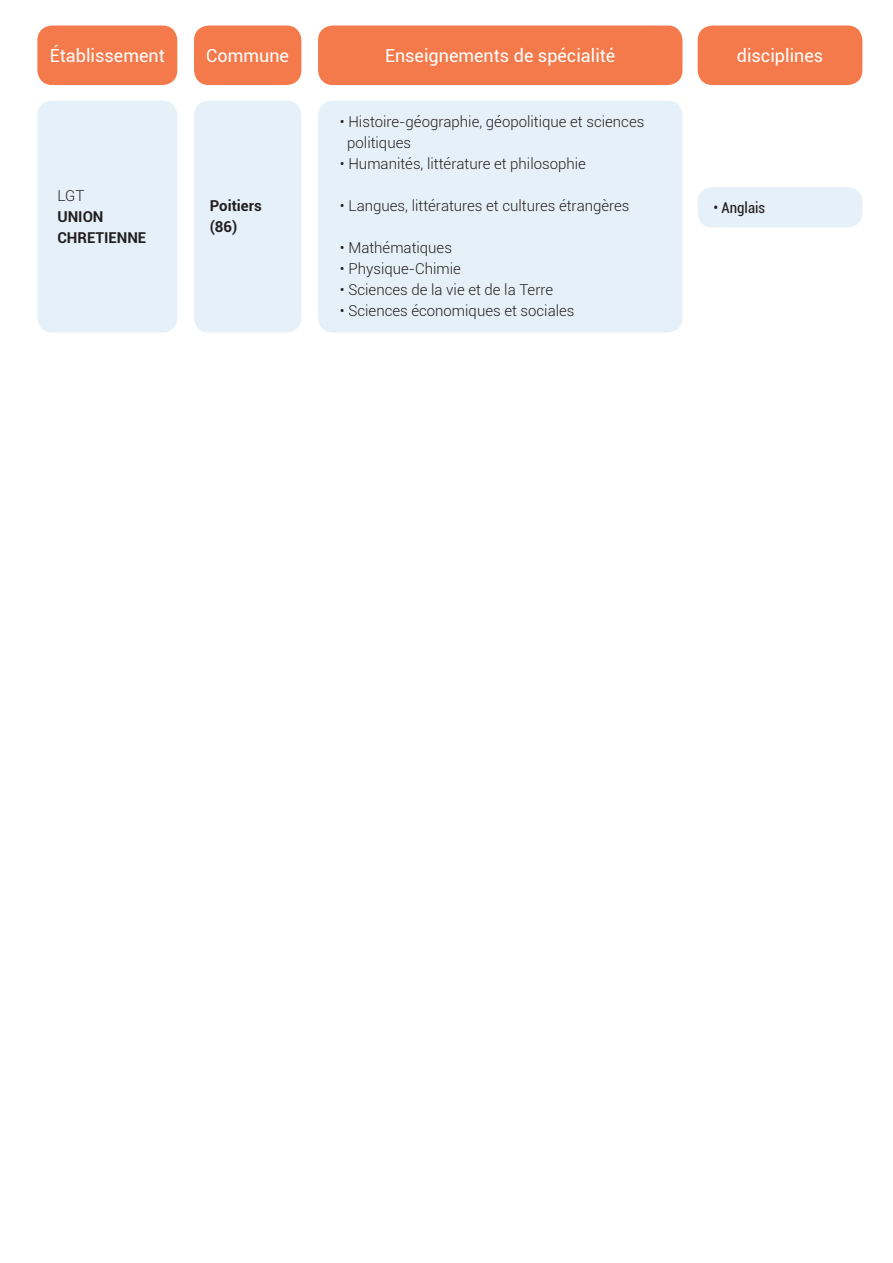
<style>
.page{position:relative;width:893px;height:1263px;background:#fff}
.page>*{position:absolute;margin:0;border:0;box-sizing:border-box;transform-origin:0 0}
.t1{font:18px "Roboto";color:#fff}
.t2{font:300 15px/21px "Roboto";color:#231f20}
.t3{font:700 15px/21px "Roboto";color:#231f20}
.t4{font:condensed 15px "Roboto";color:#231f20}
</style>
<div class="page">
<div style="left:37px;top:101px;width:140px;height:232px;background:#e6f0f8;border-radius:15px"></div>
<div style="left:194px;top:101px;width:107px;height:232px;background:#e6f0f8;border-radius:15px"></div>
<div style="left:318px;top:101px;width:364px;height:232px;background:#e6f0f8;border-radius:15px"></div>
<div style="left:318px;top:26px;width:364px;height:59px;background:#f47a4c;border-radius:15px"></div>
<div style="left:194px;top:26px;width:107px;height:59px;background:#f47a4c;border-radius:15px"></div>
<div style="left:37px;top:26px;width:140px;height:59px;background:#f47a4c;border-radius:15px"></div>
<div style="left:698px;top:26px;width:164px;height:59px;background:#f47a4c;border-radius:15px"></div>
<div style="left:698px;top:187px;width:164px;height:40px;background:#e6f0f8;border-radius:15px"></div>
<p class="t1" style="left:50px;top:43px;width:116px">Établissement</p>
<p class="t1" style="left:206px;top:43px;width:84px">Commune</p>
<p class="t1" style="left:385px;top:43px;width:232px">Enseignements de spécialité</p>
<p class="t1" style="left:737px;top:43px;width:88px">disciplines</p>
<p class="t2" style="left:57px;top:184px;width:29px">LGT</p>
<p class="t3" style="left:57px;top:205px;width:90px">UNION<br>CHRETIENNE</p>
<p class="t3" style="left:210px;top:195px;width:54px">Poitiers (86)</p>
<p class="t2" style="left:347px;top:111px;width:299px;text-indent:-7px">• Histoire-géographie, géopolitique et sciences politiques</p>
<p class="t2" style="left:340px;top:153px;width:248px">• Humanités, littérature et philosophie</p>
<p class="t2" style="left:340px;top:195px;width:291px">• Langues, littératures et cultures étrangères</p>
<p class="t2" style="left:340px;top:237px;width:114px">• Mathématiques</p>
<p class="t2" style="left:340px;top:258px;width:123px">• Physique-Chimie</p>
<p class="t2" style="left:340px;top:279px;width:215px">• Sciences de la vie et de la Terre</p>
<p class="t2" style="left:340px;top:300px;width:236px">• Sciences économiques et sociales</p>
<p class="t4" style="left:713px;top:197px;width:53px">• Anglais</p>
</div>
